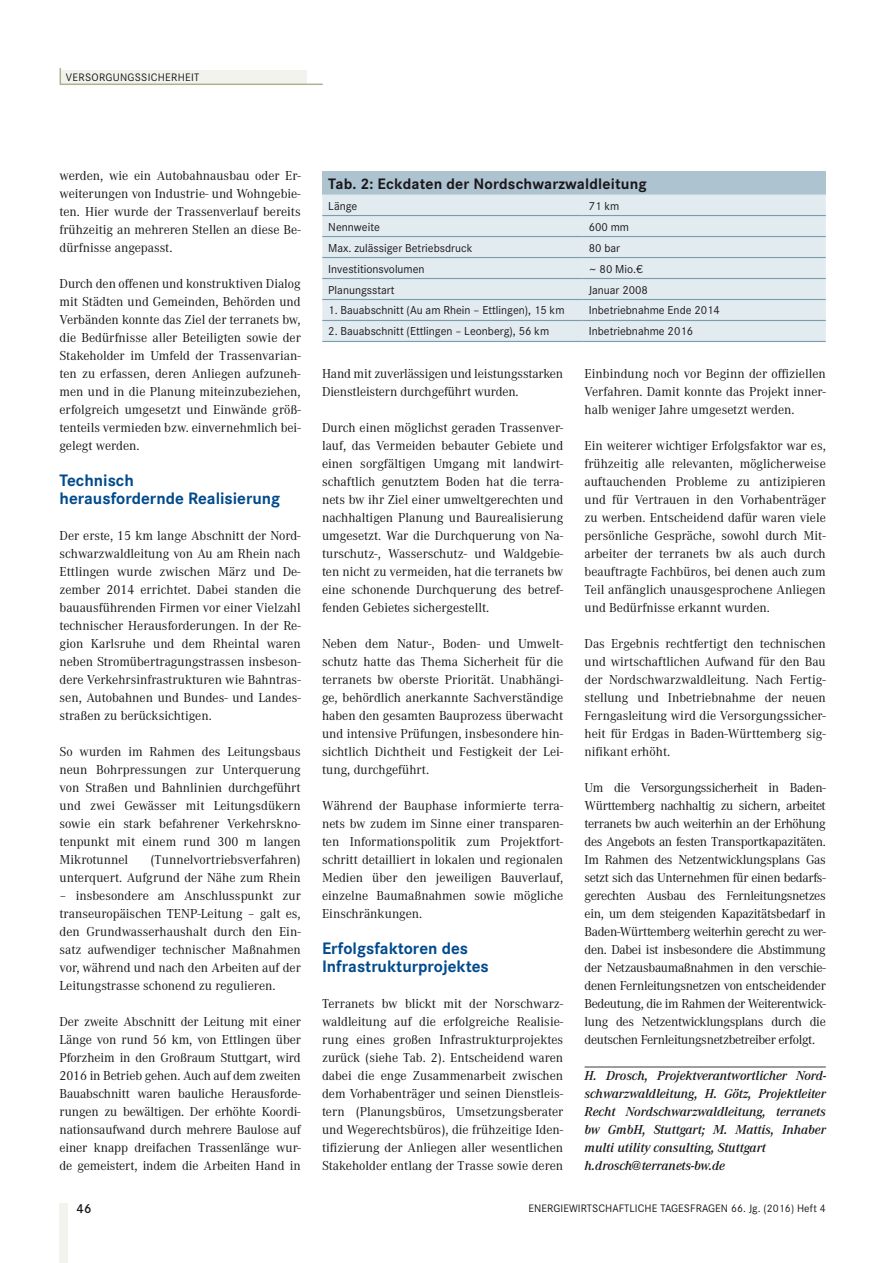
<style>
.page{position:relative;width:893px;height:1263px;background:#fff}
.page>*{position:absolute;margin:0;border:0;box-sizing:border-box;transform-origin:0 0}
.t1{font:700 17.25px/18px "Corporate S";color:#004a8c}
.t2{font:700 15.75px "Corporate S";letter-spacing:.01em;color:#1a171c}
.t3{font:13.5px/18px "Corporate A";color:#1a171c;text-align:justify}
.t4{font:italic 600 13.5px/18px "Corporate A";color:#1a171c}
.t5{font:600 13.5px "Corporate S";color:#1a171c}
.t6{font:12px "Corporate S";color:#1a171c}
.t7{font:11.25px "Corporate S";letter-spacing:.005em;color:#1a171c}
.t8{font:11.25px "Corporate S";letter-spacing:.025em;color:#1a171c}
</style>
<div class="page">
<div style="left:60px;top:71px;width:247px;height:13px;background:#f3f3ed"></div>
<hr style="left:60px;top:84px;width:263px;height:1px;background:#b1af90">
<svg style="left:60px;top:68px;width:1px;height:16px"></svg>
<div style="left:60px;top:1203px;width:8px;height:60px;background:#f3f3ed"></div>
<hr style="left:585px;top:1066px;width:241px;height:1px;background:#3d3d3f">
<div style="left:322px;top:171px;width:504px;height:24px;background:#adc3cf"></div>
<div style="left:322px;top:195px;width:504px;height:146px;background:#e2ebef"></div>
<hr style="left:322px;top:215px;width:261px;height:1px;background:#7a9cac">
<hr style="left:583px;top:215px;width:243px;height:1px;background:#7a9cac">
<hr style="left:322px;top:236px;width:261px;height:1px;background:#7a9cac">
<hr style="left:583px;top:236px;width:243px;height:1px;background:#7a9cac">
<hr style="left:322px;top:257px;width:261px;height:1px;background:#7a9cac">
<hr style="left:583px;top:257px;width:243px;height:1px;background:#7a9cac">
<hr style="left:322px;top:278px;width:261px;height:1px;background:#7a9cac">
<hr style="left:583px;top:278px;width:243px;height:1px;background:#7a9cac">
<hr style="left:322px;top:299px;width:261px;height:1px;background:#7a9cac">
<hr style="left:583px;top:299px;width:243px;height:1px;background:#7a9cac">
<hr style="left:322px;top:320px;width:261px;height:1px;background:#7a9cac">
<hr style="left:583px;top:320px;width:243px;height:1px;background:#7a9cac">
<hr style="left:322px;top:341px;width:261px;height:1px;background:#7a9cac">
<hr style="left:583px;top:341px;width:243px;height:1px;background:#7a9cac">
<p class="t8" style="left:66px;top:71px;width:135px">VERSORGUNGSSICHERHEIT</p>
<p class="t3" style="left:60px;top:167px;width:243px">werden, wie ein Autobahnausbau oder Er&shy;weiterungen von Industrie- und Wohngebie&shy;ten. Hier wurde der Trassenverlauf bereits frühzeitig an mehreren Stellen an diese Be&shy;dürfnisse angepasst.</p>
<p class="t3" style="left:60px;top:275px;width:243px">Durch den offenen und konstruktiven Dialog mit Städten und Gemeinden, Behörden und Verbänden konnte das Ziel der terranets bw, die Bedürfnisse aller Beteiligten sowie der Stakeholder im Umfeld der Trassenvarian&shy;ten zu erfassen, deren Anliegen aufzuneh&shy;men und in die Planung miteinzubeziehen, erfolgreich umgesetzt und Einwände größ&shy;tenteils vermieden bzw. einvernehmlich bei&shy;gelegt werden.</p>
<p class="t1" style="left:60px;top:472px;width:222px">Technisch<br>herausfordernde Realisierung</p>
<p class="t3" style="left:60px;top:527px;width:243px">Der erste, 15 km lange Abschnitt der Nord&shy;schwarzwaldleitung von Au am Rhein nach Ettlingen wurde zwischen März und De&shy;zember 2014 errichtet. Dabei standen die bauausführenden Firmen vor einer Vielzahl technischer Herausforderungen. In der Re&shy;gion Karlsruhe und dem Rheintal waren neben Stromübertragungstrassen insbeson&shy;dere Verkehrsinfrastrukturen wie Bahntras&shy;sen, Autobahnen und Bundes- und Landes&shy;straßen zu berücksichtigen.</p>
<p class="t3" style="left:60px;top:743px;width:243px">So wurden im Rahmen des Leitungsbaus neun Bohrpressungen zur Unterquerung von Straßen und Bahnlinien durchgeführt und zwei Gewässer mit Leitungsdükern sowie ein stark befahrener Verkehrskno&shy;tenpunkt mit einem rund 300 m langen Mikrotunnel</p>
<p class="t3" style="left:60px;top:851px;width:243px;text-align:right">(Tunnelvortriebsverfahren)<br>unterquert. Aufgrund der Nähe zum Rhein</p>
<p class="t3" style="left:60px;top:887px;width:243px">– insbesondere am Anschlusspunkt zur transeuropäischen TENP-Leitung – galt es, den Grundwasserhaushalt durch den Ein&shy;satz aufwendiger technischer Maßnahmen vor, während und nach den Arbeiten auf der Leitungstrasse schonend zu regulieren.</p>
<p class="t3" style="left:60px;top:1013px;width:243px">Der zweite Abschnitt der Leitung mit einer Länge von rund 56 km, von Ettlingen über Pforzheim in den Großraum Stuttgart, wird 2016 in Betrieb gehen. Auch auf dem zweiten Bauabschnitt waren bauliche Herausforde&shy;rungen zu bewältigen. Der erhöhte Koordi&shy;nationsaufwand durch mehrere Baulose auf einer knapp dreifachen Trassenlänge wur&shy;de gemeistert, indem die Arbeiten Hand in</p>
<p class="t2" style="left:328px;top:174px;width:320px">Tab. 2: Eckdaten der Nordschwarzwaldleitung</p>
<p class="t6" style="left:328px;top:199px;width:31px">Länge</p>
<p class="t6" style="left:589px;top:199px;width:32px">71 km</p>
<p class="t6" style="left:328px;top:220px;width:53px">Nennweite</p>
<p class="t6" style="left:589px;top:220px;width:42px">600 mm</p>
<p class="t6" style="left:328px;top:241px;width:146px">Max. zulässiger Betriebsdruck</p>
<p class="t6" style="left:589px;top:241px;width:33px">80 bar</p>
<p class="t6" style="left:328px;top:262px;width:98px">Investitionsvolumen</p>
<p class="t6" style="left:589px;top:262px;width:56px">~ 80 Mio.€</p>
<p class="t6" style="left:328px;top:283px;width:68px">Planungsstart</p>
<p class="t6" style="left:589px;top:283px;width:61px">Januar 2008</p>
<p class="t6" style="left:328px;top:304px;width:238px">1. Bauabschnitt (Au am Rhein – Ettlingen), 15 km</p>
<p class="t6" style="left:589px;top:304px;width:133px">Inbetriebnahme Ende 2014</p>
<p class="t6" style="left:328px;top:325px;width:222px">2. Bauabschnitt (Ettlingen – Leonberg), 56 km</p>
<p class="t6" style="left:589px;top:325px;width:106px">Inbetriebnahme 2016</p>
<p class="t3" style="left:322px;top:365px;width:243px">Hand mit zuverlässigen und leistungsstarken<br>Dienstleistern durchgeführt wurden.</p>
<p class="t3" style="left:322px;top:419px;width:243px">Durch einen möglichst geraden Trassenver&shy;lauf, das Vermeiden bebauter Gebiete und einen sorgfältigen Umgang mit landwirt&shy;schaftlich genutztem Boden hat die terra&shy;nets bw ihr Ziel einer umweltgerechten und nachhaltigen Planung und Baurealisierung umgesetzt. War die Durchquerung von Na&shy;turschutz-, Wasserschutz- und Waldgebie&shy;ten nicht zu vermeiden, hat die terranets bw eine schonende Durchquerung des betref&shy;fenden Gebietes sichergestellt.</p>
<p class="t3" style="left:322px;top:635px;width:243px">Neben dem Natur-, Boden- und Umwelt&shy;schutz hatte das Thema Sicherheit für die terranets bw oberste Priorität. Unabhängi&shy;ge, behördlich anerkannte Sachverständige haben den gesamten Bauprozess überwacht und intensive Prüfungen, insbesondere hin&shy;sichtlich Dichtheit und Festigkeit der Lei&shy;tung, durchgeführt.</p>
<p class="t3" style="left:322px;top:797px;width:243px">Während der Bauphase informierte terra&shy;nets bw zudem im Sinne einer transparen&shy;ten Informationspolitik zum Projektfort&shy;schritt detailliert in lokalen und regionalen Medien über den jeweiligen Bauverlauf, einzelne Baumaßnahmen sowie mögliche Einschränkungen.</p>
<p class="t1" style="left:322px;top:940px;width:168px">Erfolgsfaktoren des<br>Infrastrukturprojektes</p>
<p class="t3" style="left:322px;top:995px;width:243px">Terranets bw blickt mit der Norschwarz&shy;waldleitung auf die erfolgreiche Realisie&shy;rung eines großen Infrastrukturprojektes zurück (siehe Tab. 2). Entscheidend waren dabei die enge Zusammenarbeit zwischen dem Vorhabenträger und seinen Dienstleis&shy;tern (Planungsbüros, Umsetzungsberater und Wegerechtsbüros), die frühzeitige Iden&shy;tifizierung der Anliegen aller wesentlichen Stakeholder entlang der Trasse sowie deren</p>
<p class="t3" style="left:585px;top:365px;width:243px">Einbindung noch vor Beginn der offiziellen Verfahren. Damit konnte das Projekt inner&shy;halb weniger Jahre umgesetzt werden.</p>
<p class="t3" style="left:585px;top:437px;width:243px">Ein weiterer wichtiger Erfolgsfaktor war es, frühzeitig alle relevanten, möglicherweise auftauchenden Probleme zu antizipieren und für Vertrauen in den Vorhabenträger zu werben. Entscheidend dafür waren viele persönliche Gespräche, sowohl durch Mit&shy;arbeiter der terranets bw als auch durch beauftragte Fachbüros, bei denen auch zum Teil anfänglich unausgesprochene Anliegen und Bedürfnisse erkannt wurden.</p>
<p class="t3" style="left:585px;top:635px;width:243px">Das Ergebnis rechtfertigt den technischen und wirtschaftlichen Aufwand für den Bau der Nordschwarzwaldleitung. Nach Fertig&shy;stellung und Inbetriebnahme der neuen Ferngasleitung wird die Versorgungssicher&shy;heit für Erdgas in Baden-Württemberg sig&shy;nifikant erhöht.</p>
<p class="t3" style="left:585px;top:779px;width:243px">Um die Versorgungssicherheit in Baden-Württemberg nachhaltig zu sichern, arbeitet terranets bw auch weiterhin an der Erhöhung des Angebots an festen Transportkapazitäten.<br>Im Rahmen des Netzentwicklungsplans Gas setzt sich das Unternehmen für einen bedarfs&shy;gerechten Ausbau des Fernleitungsnetzes ein, um dem steigenden Kapazitätsbedarf in Baden-Württemberg weiterhin gerecht zu wer&shy;den. Dabei ist insbesondere die Abstimmung der Netzausbaumaßnahmen in den verschie&shy;denen Fernleitungsnetzen von entscheidender Bedeutung, die im Rahmen der Weiterentwick&shy;lung des Netzentwicklungsplans durch die deutschen Fernleitungsnetzbetreiber erfolgt.</p>
<p class="t4" style="left:585px;top:1067px;width:243px">H. Drosch, Projektverantwortlicher Nord&shy;schwarzwaldleitung, H. Götz, Projektleiter Recht Nordschwarzwaldleitung, terranets bw GmbH, Stuttgart; M. Mattis, Inhaber multi utility consulting, Stuttgart h.drosch@terranets-bw.de</p>
<p class="t5" style="left:77px;top:1201px;width:16px">46</p>
<p class="t7" style="left:529px;top:1202px;width:299px">ENERGIEWIRTSCHAFTLICHE TAGESFRAGEN 66. Jg. (2016) Heft 4</p>
</div>
